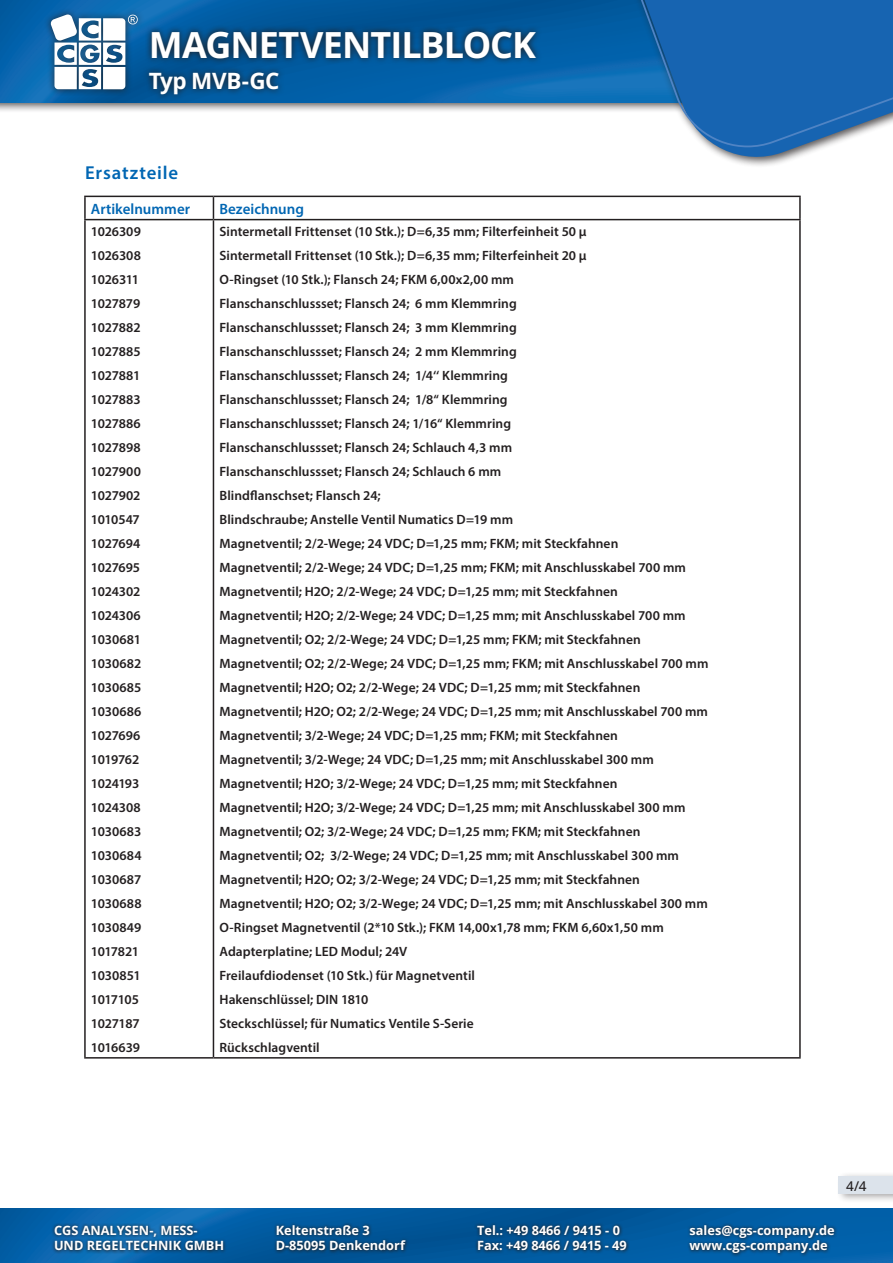
<style>
.page{position:relative;width:893px;height:1263px;background:#fff}
.page>*{position:absolute;margin:0;border:0;box-sizing:border-box;transform-origin:0 0}
.t1{font:700 36px "Open Sans";letter-spacing:-.025em;color:#fff}
.t2{font:700 22.5px "Open Sans";letter-spacing:-.02em;color:#fff}
.t3{font:600 18.75px "Myriad Pro";letter-spacing:.045em;color:#0166b3}
.t4{font:600 15px "Myriad Pro";color:#0166b3}
.t5{font:600 13.5px/24px "Myriad Pro";letter-spacing:.005em;color:#231f20}
.t6{font:500 13.5px "Open Sans";color:#231f20}
.t7{font:700 12.75px/15px "Open Sans";color:#fff}
</style>
<div class="page">
<img style="left:0;top:1209px;width:893px;height:54px">
<div style="left:0;top:0;width:893px;height:113px;background:#231f20;opacity:.75"></div>
<img style="left:0;top:0;width:592px;height:102px">
<div style="left:592px;top:0;width:301px;height:168px;background:#231f20;opacity:.75"></div>
<svg style="left:598px;top:147px;width:295px;height:16px"></svg>
<svg style="left:595px;top:0;width:298px;height:147px;background:#3277b8"></svg>
<div style="left:44px;top:8px;width:100px;height:88px;background:#231f20;opacity:.75"></div>
<svg style="left:50px;top:14px;width:88px;height:75px"></svg>
<svg style="left:474px;top:1222px;width:156px;height:31px;background:#08487b"></svg>
<svg style="left:686px;top:1222px;width:151px;height:35px;background:#085088"></svg>
<svg style="left:51px;top:1223px;width:176px;height:30px;background:#115489"></svg>
<svg style="left:273px;top:1222px;width:136px;height:31px;background:#08477a"></svg>
<svg style="left:142px;top:24px;width:400px;height:78px;background:#075089"></svg>
<div style="left:836px;top:1171px;width:57px;height:32px;background:#231f20;opacity:.39"></div>
<div style="left:839px;top:1176px;width:54px;height:18px;background:#dce3eb"></div>
<hr style="left:84px;top:196px;width:129px;height:1px;background:#231f20">
<hr style="left:84px;top:197px;width:2px;height:22px;background:#231f20">
<hr style="left:213px;top:196px;width:588px;height:1px;background:#231f20">
<svg style="left:213px;top:197px;width:1px;height:22px"></svg>
<hr style="left:799px;top:197px;width:2px;height:22px;background:#231f20">
<hr style="left:84px;top:219px;width:129px;height:1px;background:#231f20">
<hr style="left:84px;top:220px;width:2px;height:837px;background:#231f20">
<hr style="left:213px;top:219px;width:588px;height:1px;background:#231f20">
<hr style="left:213px;top:220px;width:1px;height:837px;background:#231f20">
<hr style="left:799px;top:220px;width:2px;height:837px;background:#231f20">
<hr style="left:84px;top:1057px;width:129px;height:1px;background:#231f20">
<hr style="left:213px;top:1057px;width:588px;height:1px;background:#231f20">
<h1 class="t1" style="left:149px;top:20px;width:389px">MAGNETVENTILBLOCK</h1>
<h2 class="t2" style="left:149px;top:66px;width:132px">Typ MVB-GC</h2>
<h3 class="t3" style="left:85px;top:160px;width:95px">Ersatzteile</h3>
<p class="t4" style="left:91px;top:199px;width:101px">Artikelnummer</p>
<p class="t4" style="left:219px;top:199px;width:86px">Bezeichnung</p>
<p class="t5" style="left:91px;top:219px;width:52px">1026309<br>1026308<br>1026311<br>1027879<br>1027882<br>1027885<br>1027881<br>1027883<br>1027886<br>1027898<br>1027900<br>1027902<br>1010547<br>1027694<br>1027695<br>1024302<br>1024306<br>1030681<br>1030682<br>1030685<br>1030686<br>1027696<br>1019762<br>1024193<br>1024308<br>1030683<br>1030684<br>1030687<br>1030688<br>1030849<br>1017821<br>1030851<br>1017105<br>1027187<br>1016639</p>
<p class="t5" style="left:219px;top:219px;width:491px">Sintermetall Frittenset (10 Stk.); D=6,35 mm; Filterfeinheit 50 µ<br>Sintermetall Frittenset (10 Stk.); D=6,35 mm; Filterfeinheit 20 µ<br>O-Ringset (10 Stk.); Flansch 24; FKM 6,00x2,00 mm<br>Flanschanschlussset; Flansch 24; 6 mm Klemmring<br>Flanschanschlussset; Flansch 24; 3 mm Klemmring<br>Flanschanschlussset; Flansch 24; 2 mm Klemmring<br>Flanschanschlussset; Flansch 24; 1/4‘‘ Klemmring<br>Flanschanschlussset; Flansch 24; 1/8“ Klemmring<br>Flanschanschlussset; Flansch 24; 1/16“ Klemmring<br>Flanschanschlussset; Flansch 24; Schlauch 4,3 mm<br>Flanschanschlussset; Flansch 24; Schlauch 6 mm<br>Blindflanschset; Flansch 24;<br>Blindschraube; Anstelle Ventil Numatics D=19 mm<br>Magnetventil; 2/2-Wege; 24 VDC; D=1,25 mm; FKM; mit Steckfahnen<br>Magnetventil; 2/2-Wege; 24 VDC; D=1,25 mm; FKM; mit Anschlusskabel 700 mm Magnetventil; H2O; 2/2-Wege; 24 VDC; D=1,25 mm; mit Steckfahnen<br>Magnetventil; H2O; 2/2-Wege; 24 VDC; D=1,25 mm; mit Anschlusskabel 700 mm Magnetventil; O2; 2/2-Wege; 24 VDC; D=1,25 mm; FKM; mit Steckfahnen Magnetventil; O2; 2/2-Wege; 24 VDC; D=1,25 mm; FKM; mit Anschlusskabel 700 mm Magnetventil; H2O; O2; 2/2-Wege; 24 VDC; D=1,25 mm; mit Steckfahnen Magnetventil; H2O; O2; 2/2-Wege; 24 VDC; D=1,25 mm; mit Anschlusskabel 700 mm Magnetventil; 3/2-Wege; 24 VDC; D=1,25 mm; FKM; mit Steckfahnen<br>Magnetventil; 3/2-Wege; 24 VDC; D=1,25 mm; mit Anschlusskabel 300 mm Magnetventil; H2O; 3/2-Wege; 24 VDC; D=1,25 mm; mit Steckfahnen<br>Magnetventil; H2O; 3/2-Wege; 24 VDC; D=1,25 mm; mit Anschlusskabel 300 mm Magnetventil; O2; 3/2-Wege; 24 VDC; D=1,25 mm; FKM; mit Steckfahnen Magnetventil; O2; 3/2-Wege; 24 VDC; D=1,25 mm; mit Anschlusskabel 300 mm Magnetventil; H2O; O2; 3/2-Wege; 24 VDC; D=1,25 mm; mit Steckfahnen Magnetventil; H2O; O2; 3/2-Wege; 24 VDC; D=1,25 mm; mit Anschlusskabel 300 mm O-Ringset Magnetventil (2*10 Stk.); FKM 14,00x1,78 mm; FKM 6,60x1,50 mm Adapterplatine; LED Modul; 24V<br>Freilaufdiodenset (10 Stk.) für Magnetventil<br>Hakenschlüssel; DIN 1810<br>Steckschlüssel; für Numatics Ventile S-Serie<br>Rückschlagventil</p>
<p class="t7" style="left:54px;top:1223px;width:172px">CGS ANALYSEN-, MESS-<br>UND REGELTECHNIK GMBH</p>
<p class="t7" style="left:276px;top:1223px;width:131px">Keltenstraße 3<br>D-85095 Denkendorf</p>
<p class="t6" style="left:846px;top:1176px;width:22px">4/4</p>
<p class="t7" style="left:477px;top:1223px;width:151px">Tel.: +49 8466 / 9415 - 0<br>Fax: +49 8466 / 9415 - 49</p>
<p class="t7" style="left:690px;top:1223px;width:147px">sales@cgs-company.de www.cgs-company.de</p>
</div>
